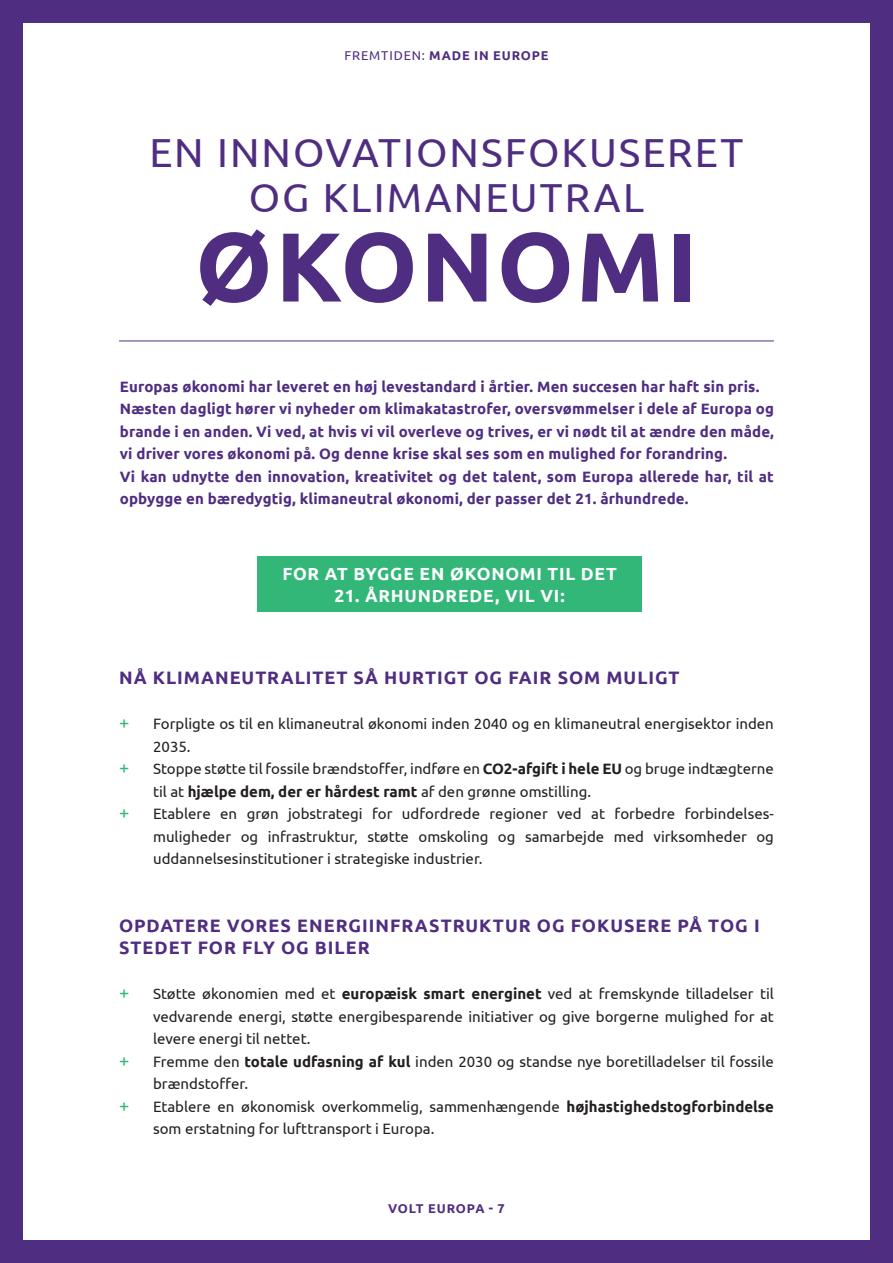
<style>
.page{position:relative;width:893px;height:1263px;background:#4f2d81}
.page>*{position:absolute;margin:0;border:0;box-sizing:border-box;transform-origin:0 0}
.t1{font:700 97.95px "Ubuntu";letter-spacing:.025em;color:#4f2d81}
.t2{font:40.5px/45px "Ubuntu";letter-spacing:.05em;color:#4f2d81;text-align:center}
.t3{font:700 18px/22.5px "Ubuntu";letter-spacing:.055em;color:#4f2d81}
.t4{font:18px "Ubuntu";color:#32b779}
.t5{font:700 17.55px "Ubuntu";letter-spacing:.045em;color:#fff}
.t6{font:15px/22.5px "Ubuntu";color:#231f20}
.t7{font:700 15px/22.5px "Ubuntu";letter-spacing:.01em;color:#4f2d81}
.t8{font:700 12.75px "Ubuntu";letter-spacing:.07em;color:#4f2d81}
.s1{font-weight:400}
.s2{font-weight:700}
</style>
<div class="page">
<div style="left:23px;top:23px;width:847px;height:1216px;background:#fff"></div>
<div style="left:257px;top:556px;width:385px;height:56px;background:#32b779"></div>
<hr style="left:119px;top:341px;width:655px;height:1px;background:#4f2d81">
<p class="t8" style="left:344px;top:47px;width:206px"><span class="s1">FREMTIDEN:</span> MADE IN EUROPE</p>
<h2 class="t2" style="left:149px;top:128px;width:596px">EN INNOVATIONSFOKUSERET<br>OG KLIMANEUTRAL</h2>
<h1 class="t1" style="left:195px;top:207px;width:504px">ØKONOMI</h1>
<p class="t7" style="left:120px;top:375px;width:656px">Europas økonomi har leveret en høj levestandard i årtier. Men succesen har haft sin pris.<br>Næsten dagligt hører vi nyheder om klimakatastrofer, oversvømmelser i dele af Europa og brande i en anden. Vi ved, at hvis vi vil overleve og trives, er vi nødt til at ændre den måde, vi driver vores økonomi på. Og denne krise skal ses som en mulighed for forandring.<br>Vi kan udnytte den innovation, kreativitet og det talent, som Europa allerede har, til at opbygge en bæredygtig, klimaneutral økonomi, der passer det 21. århundrede.</p>
<p class="t5" style="left:282px;top:563px;width:336px">FOR AT BYGGE EN ØKONOMI TIL DET</p>
<p class="t5" style="left:334px;top:585px;width:232px">21. ÅRHUNDREDE, VIL VI:</p>
<p class="t3" style="left:119px;top:666px;width:562px">NÅ KLIMANEUTRALITET SÅ HURTIGT OG FAIR SOM MULIGT</p>
<p class="t4" style="left:119px;top:712px;width:12px">+</p>
<p class="t6" style="left:153px;top:712px;width:622px">Forpligte os til en klimaneutral økonomi inden 2040 og en klimaneutral energisektor inden<br>2035.</p>
<p class="t4" style="left:119px;top:757px;width:12px">+</p>
<p class="t6" style="left:153px;top:757px;width:622px">Stoppe støtte til fossile brændstoffer, indføre en <span class="s2">CO2-afgift i hele EU</span> og bruge indtægterne til at <span class="s2">hjælpe dem, der er hårdest ramt</span> af den grønne omstilling.</p>
<p class="t4" style="left:119px;top:802px;width:12px">+</p>
<p class="t6" style="left:153px;top:802px;width:622px;text-align:justify">Etablere en grøn jobstrategi for udfordrede regioner ved at forbedre forbindelses&shy;muligheder og infrastruktur, støtte omskoling og samarbejde med virksomheder og uddannelsesinstitutioner i strategiske industrier.</p>
<p class="t3" style="left:119px;top:914px;width:642px">OPDATERE VORES ENERGIINFRASTRUKTUR OG FOKUSERE PÅ TOG I<br>STEDET FOR FLY OG BILER</p>
<p class="t4" style="left:119px;top:982px;width:12px">+</p>
<p class="t6" style="left:153px;top:982px;width:622px;text-align:justify">Støtte økonomien med et <span class="s2">europæisk smart energinet</span> ved at fremskynde tilladelser til vedvarende energi, støtte energibesparende initiativer og give borgerne mulighed for at levere energi til nettet.</p>
<p class="t4" style="left:119px;top:1049px;width:12px">+</p>
<p class="t6" style="left:153px;top:1049px;width:622px">Fremme den <span class="s2">totale udfasning af kul</span> inden 2030 og standse nye boretilladelser til fossile brændstoffer.</p>
<p class="t4" style="left:119px;top:1094px;width:12px">+</p>
<p class="t6" style="left:153px;top:1094px;width:622px">Etablere en økonomisk overkommelig, sammenhængende <span class="s2">højhastighedstogforbindelse </span>som erstatning for lufttransport i Europa.</p>
<p class="t8" style="left:388px;top:1201px;width:118px">VOLT EUROPA - 7</p>
</div>
